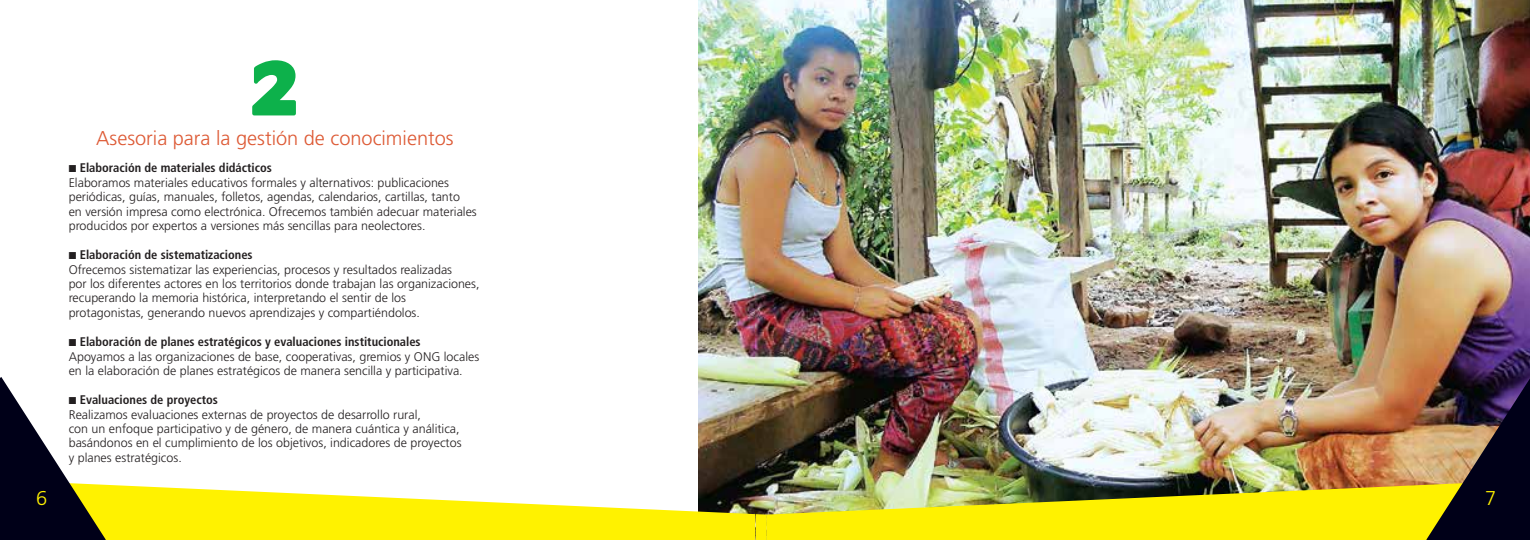
<style>
.page{position:relative;width:1530px;height:540px;background:#fff}
.page>*{position:absolute;margin:0;border:0;box-sizing:border-box;transform-origin:0 0}
.t1{font:300 20px "Frutiger";color:#dd5934}
.t2{font:300 20px "Frutiger";color:#fff200}
.t3{font:300 12.5px/14.4px "Frutiger";color:#231f20}
.s1{font-weight:700;font-stretch:condensed}
</style>
<div class="page">
<img style="left:699px;top:0;width:57px;height:483px">
<svg style="left:106px;top:483px;width:650px;height:57px;fill:#fff200"></svg>
<svg style="left:0;top:377px;width:106px;height:163px"></svg>
<img style="left:756px;top:0;width:774px;height:514px">
<img style="left:766px;top:483px;width:660px;height:57px">
<img style="left:1426px;top:378px;width:104px;height:162px">
<svg style="left:756px;top:514px;width:21px;height:26px"></svg>
<h1 class="t2" style="left:36px;top:486px;width:13px">6</h1>
<h1 class="t1" style="left:96px;top:127px;width:359px">Asesoria para la gestión de conocimientos</h1>
<p class="t3" style="left:69px;top:161px;width:410px">■ <span class="s1">Elaboración de materiales didácticos<br></span>Elaboramos materiales educativos formales y alternativos: publicaciones periódicas, guías, manuales, folletos, agendas, calendarios, cartillas, tanto<br>en versión impresa como electrónica. Ofrecemos también adecuar materiales producidos por expertos a versiones más sencillas para neolectores.</p>
<p class="t3" style="left:69px;top:248px;width:412px">■ <span class="s1">Elaboración de sistematizaciones<br></span>Ofrecemos sistematizar las experiencias, procesos y resultados realizadas<br>por los diferentes actores en los territorios donde trabajan las organizaciones, recuperando la memoria histórica, interpretando el sentir de los protagonistas, generando nuevos aprendizajes y compartiéndolos.</p>
<p class="t3" style="left:69px;top:335px;width:412px">■ <span class="s1">Elaboración de planes estratégicos y evaluaciones institucionales<br></span>Apoyamos a las organizaciones de base, cooperativas, gremios y ONG locales en la elaboración de planes estratégicos de manera sencilla y participativa.</p>
<p class="t3" style="left:69px;top:393px;width:394px">■ <span class="s1">Evaluaciones de proyectos<br></span>Realizamos evaluaciones externas de proyectos de desarrollo rural,<br>con un enfoque participativo y de género, de manera cuántica y análitica, basándonos en el cumplimiento de los objetivos, indicadores de proyectos y planes estratégicos.</p>
<h1 class="t2" style="left:1485px;top:486px;width:13px">7</h1>
</div>
